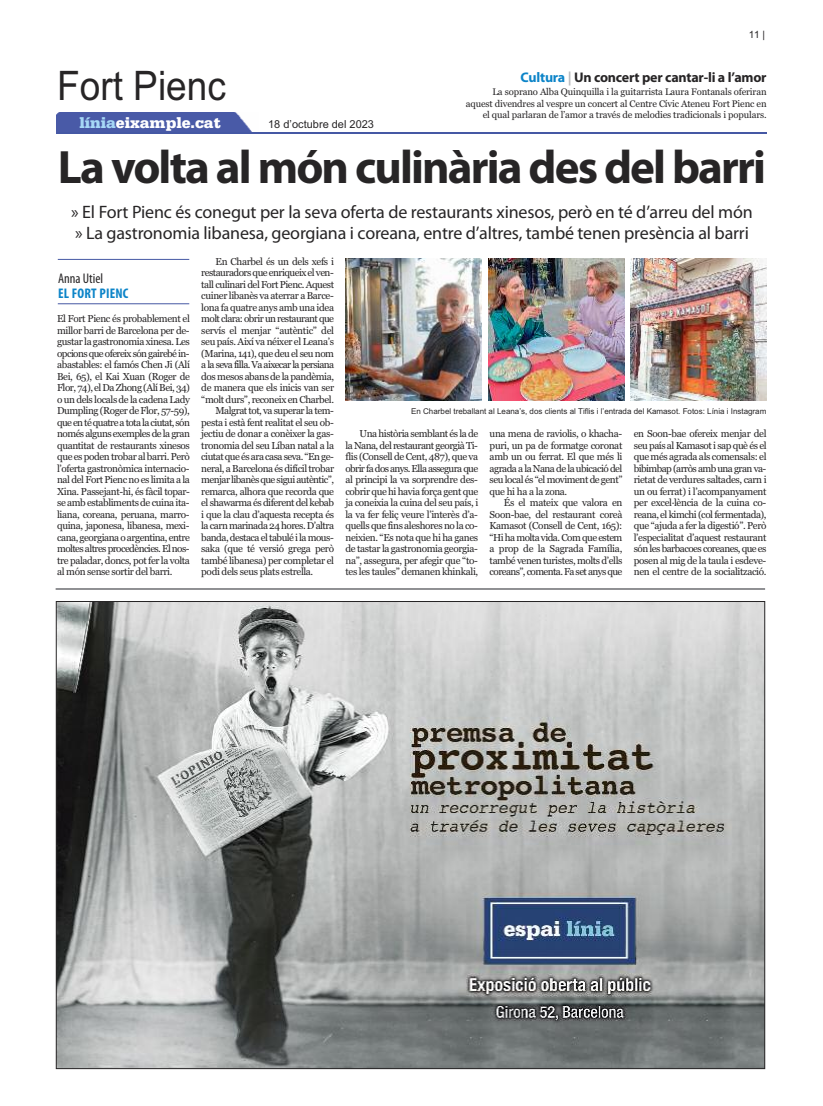
<style>
.page{position:relative;width:823px;height:1106px;background:#fff}
.page>*{position:absolute;margin:0;border:0;box-sizing:border-box;transform-origin:0 0}
.t1{font:700 47px "Myriad Pro";letter-spacing:-.04em;color:#272526}
.t2{font:40.7px "Arial";color:#272526;scale:.91 1}
.t3{font:18px/21px "Myriad Pro";letter-spacing:-.01em;color:#272526}
.t4{font:900 16px "Serifa";color:#fff}
.t5{font:700 14px "Myriad Pro";letter-spacing:-.015em;color:#272526}
.t6{font:700 condensed 14px "Myriad Pro";letter-spacing:.015em;color:#0c84c8}
.t7{font:condensed 14px "Myriad Pro";color:#272526}
.t8{font:11px "Arial";color:#272526}
.t9{font:10px/11.5px "Georgia";letter-spacing:-.04em;color:#272526;text-align:justify}
.t10{font:10px "Georgia";letter-spacing:-.065em;color:#272526}
.t11{font:10px "Georgia";letter-spacing:-.06em;color:#272526}
.t12{font:10px "Arial";color:#272526}
.t13{font:9.5px/11.4px "Georgia";letter-spacing:-.015em;color:#272526;text-align:right}
.t14{font:8px "Arial";color:#272526}
.s1{color:#a6d8f6}
.s2{color:#0c84c8}
.s3{color:#b8babd}
</style>
<div class="page">
<div style="left:57px;top:112px;width:195px;height:20px;background:#495aa7"></div>
<hr style="left:57px;top:132px;width:708px;height:2px;background:#4558a4">
<img style="left:58px;top:603px;width:704px;height:464px">
<hr style="left:56px;top:588px;width:708px;height:1px;background:#23252b">
<img style="left:345px;top:258px;width:136px;height:143px">
<hr style="left:58px;top:303px;width:131px;height:1px;background:#4558a4">
<hr style="left:58px;top:259px;width:131px;height:1px;background:#4558a4">
<img style="left:630px;top:258px;width:136px;height:143px">
<img style="left:488px;top:258px;width:136px;height:143px">
<h2 class="t2" style="left:57px;top:62px;width:187px">Fort Pienc</h2>
<h3 class="t4" style="left:79px;top:113px;width:143px"><span class="s1">línia</span>eixample.cat</h3>
<p class="t8" style="left:268px;top:118px;width:107px">18 d’octubre del 2023</p>
<p class="t12" style="left:748px;top:29px;width:18px">11 |</p>
<h3 class="t5" style="left:520px;top:72px;width:247px"><span class="s2">Cultura</span> <span class="s3">|</span> Un concert per cantar-li a l’amor</h3>
<p class="t13" style="left:465px;top:86px;width:302px">La soprano Alba Quinquilla i la guitarrista Laura Fontanals oferiran aquest divendres al vespre un concert al Centre Cívic Ateneu Fort Pienc en el qual parlaran de l’amor a través de melodies tradicionals i populars.</p>
<h1 class="t1" style="left:58px;top:149px;width:709px">La volta al món culinària des del barri</h1>
<h3 class="t3" style="left:71px;top:203px;width:682px">» El Fort Pienc és conegut per la seva oferta de restaurants xinesos, però en té d’arreu del món » La gastronomia libanesa, georgiana i coreana, entre d’altres, també tenen presència al barri</h3>
<h3 class="t7" style="left:58px;top:273px;width:46px">Anna Utiel</h3>
<h3 class="t6" style="left:58px;top:288px;width:72px">EL FORT PIENC</h3>
<p class="t9" style="left:57px;top:313px;width:134px">El Fort Pienc és probablement el millor barri de Barcelona per de&shy;gustar la gastronomia xinesa. Les opcions que ofereix són gairebé in&shy;abastables: el famós Chen Ji (Alí Bei, 65), el Kai Xuan (Roger de Flor, 74), el Da Zhong (Alí Bei, 34) o un dels locals de la cadena Lady Dumpling (Roger de Flor, 57-59), que en té quatre a tota la ciutat, són només alguns exemples de la gran quantitat de restaurants xinesos que es poden trobar al barri. Però l’oferta gastronòmica internacio&shy;nal del Fort Pienc no es limita a la Xina. Passejant-hi, és fàcil topar&shy;se amb establiments de cuina ita&shy;liana, coreana, peruana, marro&shy;quina, japonesa, libanesa, mexi&shy;cana, georgiana o argentina, entre moltes altres procedències. El nos&shy;tre paladar, doncs, pot fer la volta al món sense sortir del barri.</p>
<p class="t9" style="left:215px;top:255px;width:120px">En Charbel és un dels xefs i</p>
<p class="t9" style="left:201px;top:267px;width:134px">restauradors que enriqueix el ven-</p>
<p class="t9" style="left:201px;top:278px;width:134px">tall culinari del Fort Pienc. Aquest</p>
<p class="t9" style="left:201px;top:290px;width:134px">cuiner libanès va aterrar a Barce-</p>
<p class="t9" style="left:201px;top:301px;width:134px">lona fa quatre anys amb una idea</p>
<p class="t11" style="left:201px;top:313px;width:134px">molt clara: obrir un restaurant que</p>
<p class="t9" style="left:201px;top:324px;width:134px">servís el menjar “autèntic” del</p>
<p class="t9" style="left:201px;top:336px;width:134px">seu país. Així va néixer el Leana’s</p>
<p class="t9" style="left:201px;top:347px;width:134px">(Marina, 141), que deu el seu nom</p>
<p class="t10" style="left:201px;top:359px;width:134px">a la seva filla. Va aixecar la persiana</p>
<p class="t9" style="left:201px;top:370px;width:134px">dos mesos abans de la pandèmia,</p>
<p class="t9" style="left:201px;top:382px;width:134px">de manera que els inicis van ser</p>
<p class="t9" style="left:201px;top:393px;width:134px">“molt durs”, reconeix en Charbel.</p>
<p class="t9" style="left:215px;top:405px;width:120px">Malgrat tot, va superar la tem-</p>
<p class="t9" style="left:201px;top:416px;width:134px">pesta i està fent realitat el seu ob-</p>
<p class="t9" style="left:201px;top:428px;width:134px">jectiu de donar a conèixer la gas-</p>
<p class="t9" style="left:201px;top:439px;width:134px">tronomia del seu Líban natal a la</p>
<p class="t9" style="left:201px;top:451px;width:134px">ciutat que és ara casa seva. “En ge-</p>
<p class="t9" style="left:201px;top:462px;width:134px">neral, a Barcelona és difícil trobar</p>
<p class="t9" style="left:201px;top:474px;width:134px">menjar libanès que sigui autèntic”,</p>
<p class="t9" style="left:201px;top:485px;width:134px">remarca, alhora que recorda que</p>
<p class="t9" style="left:201px;top:497px;width:134px">el shawarma és diferent del kebab</p>
<p class="t9" style="left:201px;top:508px;width:134px">i que la clau d’aquesta recepta és</p>
<p class="t9" style="left:201px;top:520px;width:134px">la carn marinada 24 hores. D’altra</p>
<p class="t9" style="left:201px;top:531px;width:134px">banda, destaca el tabulé i la mous-</p>
<p class="t9" style="left:201px;top:543px;width:134px">saka (que té versió grega però</p>
<p class="t9" style="left:201px;top:554px;width:134px">també libanesa) per completar el</p>
<p class="t9" style="left:201px;top:566px;width:113px">podi dels seus plats estrella.</p>
<p class="t14" style="left:411px;top:407px;width:356px">En Charbel treballant al Leana’s, dos clients al Tiflis i l’entrada del Kamasot. Fotos: Línia i Instagram</p>
<p class="t9" style="left:345px;top:428px;width:134px;text-indent:14px">Una història semblant és la de la Nana, del restaurant georgià Ti&shy;flis (Consell de Cent, 487), que va obrir fa dos anys. Ella assegura que al principi la va sorprendre des&shy;cobrir que hi havia força gent que ja coneixia la cuina del seu país, i la va fer feliç veure l’interès d’a&shy;quells que fins aleshores no la co&shy;neixien. “Es nota que hi ha ganes de tastar la gastronomia georgia&shy;na”, assegura, per afegir que “to&shy;tes les taules” demanen khinkali,</p>
<p class="t9" style="left:489px;top:428px;width:134px">una mena de raviolis, o khacha&shy;puri, un pa de formatge coronat amb un ou ferrat. El que més li agrada a la Nana de la ubicació del seu local és “el moviment de gent” que hi ha a la zona.</p>
<p class="t9" style="left:489px;top:497px;width:134px;text-indent:14px">És el mateix que valora en Soon-bae, del restaurant coreà Kamasot (Consell de Cent, 165): “Hi ha molta vida. Com que estem a prop de la Sagrada Família, també venen turistes, molts d’ells coreans”, comenta. Fa set anys que</p>
<p class="t9" style="left:633px;top:428px;width:134px">en Soon-bae ofereix menjar del seu país al Kamasot i sap què és el que més agrada als comensals: el bibimbap (arròs amb una gran va&shy;rietat de verdures saltades, carn i un ou ferrat) i l’acompanyament per excel·lència de la cuina co&shy;reana, el kimchi (col fermentada), que “ajuda a fer la digestió”. Però l’especialitat d’aquest restaurant són les barbacoes coreanes, que es posen al mig de la taula i esdeve&shy;nen el centre de la socialització.</p>
</div>
